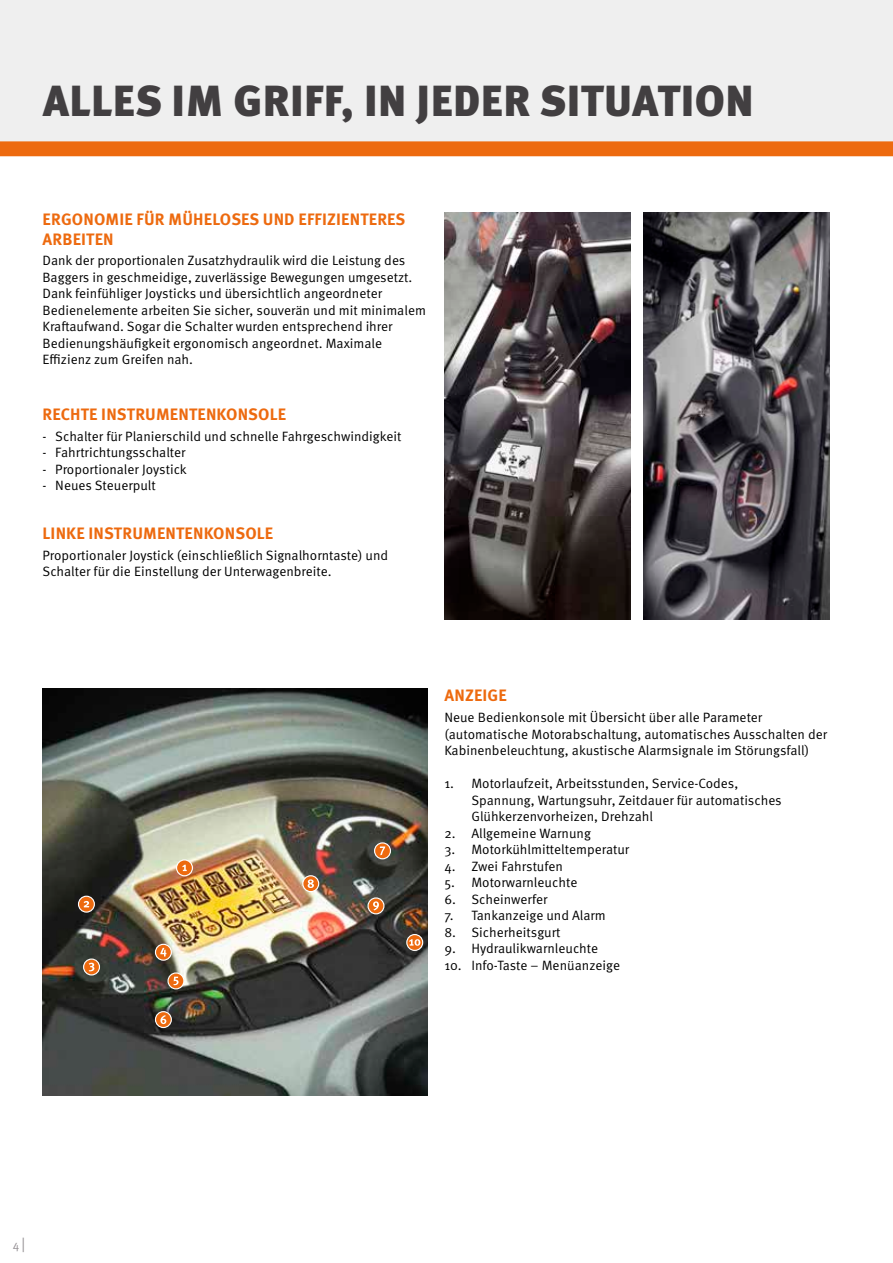
<style>
.page{position:relative;width:893px;height:1263px;background:#fff}
.page>*{position:absolute;margin:0;border:0;box-sizing:border-box;transform-origin:0 0}
.t1{font:900 43.5px "Meta Pro";letter-spacing:.01em;color:#423f41}
.t2{font:700 16.5px/19.5px "Meta Pro";letter-spacing:.01em;color:#ed6a0f}
.t3{font:13.5px/16.5px "Meta Pro Norm";color:#000}
.t4{font:12px "Meta Pro Norm";color:#979296}
.s1{font-size:15px}
</style>
<div class="page">
<div style="left:0;top:0;width:893px;height:141px;background:#efefef"></div>
<div style="left:0;top:141px;width:893px;height:15px;background:#ed6a0f"></div>
<img style="left:643px;top:213px;width:186px;height:406px">
<img style="left:444px;top:213px;width:186px;height:406px">
<img style="left:43px;top:689px;width:384px;height:406px">
<svg style="left:79px;top:896px;width:15px;height:16px"></svg>
<div style="left:78px;top:896px;width:17px;height:17px;border:1px solid #fff;border-radius:50%"></div>
<svg style="left:84px;top:901px;width:5px;height:6px"></svg>
<svg style="left:84px;top:959px;width:15px;height:16px"></svg>
<div style="left:83px;top:958px;width:17px;height:17px;border:1px solid #fff;border-radius:50%"></div>
<svg style="left:89px;top:963px;width:5px;height:8px"></svg>
<svg style="left:177px;top:860px;width:15px;height:16px"></svg>
<div style="left:176px;top:859px;width:17px;height:17px;border:1px solid #fff;border-radius:50%"></div>
<svg style="left:182px;top:865px;width:5px;height:6px"></svg>
<svg style="left:155px;top:944px;width:16px;height:16px"></svg>
<div style="left:155px;top:944px;width:17px;height:17px;border:1px solid #fff;border-radius:50%"></div>
<svg style="left:160px;top:948px;width:6px;height:8px"></svg>
<svg style="left:168px;top:973px;width:16px;height:16px"></svg>
<div style="left:167px;top:972px;width:17px;height:17px;border:1px solid #fff;border-radius:50%"></div>
<svg style="left:173px;top:977px;width:6px;height:8px"></svg>
<svg style="left:155px;top:1012px;width:16px;height:15px"></svg>
<div style="left:155px;top:1011px;width:17px;height:17px;border:1px solid #fff;border-radius:50%"></div>
<svg style="left:160px;top:1015px;width:6px;height:9px"></svg>
<svg style="left:375px;top:843px;width:15px;height:16px"></svg>
<div style="left:374px;top:842px;width:17px;height:17px;border:1px solid #fff;border-radius:50%"></div>
<svg style="left:380px;top:846px;width:5px;height:9px"></svg>
<svg style="left:303px;top:876px;width:16px;height:16px"></svg>
<div style="left:302px;top:875px;width:17px;height:17px;border:1px solid #fff;border-radius:50%"></div>
<svg style="left:308px;top:879px;width:6px;height:9px"></svg>
<svg style="left:368px;top:898px;width:16px;height:16px"></svg>
<div style="left:367px;top:897px;width:17px;height:17px;border:1px solid #fff;border-radius:50%"></div>
<svg style="left:373px;top:901px;width:6px;height:9px"></svg>
<svg style="left:407px;top:934px;width:16px;height:16px"></svg>
<div style="left:406px;top:934px;width:17px;height:17px;border:1px solid #fff;border-radius:50%"></div>
<svg style="left:409px;top:939px;width:11px;height:7px"></svg>
<h1 class="t1" style="left:43px;top:67px;width:713px">ALLES IM GRIFF, IN JEDER SITUATION</h1>
<p class="t2" style="left:43px;top:209px;width:364px">ERGONOMIE FÜR MÜHELOSES UND EFFIZIENTERES<br>ARBEITEN</p>
<p class="t3" style="left:43px;top:251px;width:385px">Dank der proportionalen Zusatzhydraulik wird die Leistung des Baggers in geschmeidige, zuverlässige Bewegungen umgesetzt.<br>Dank feinfühliger Joysticks und übersichtlich angeordneter Bedienelemente arbeiten Sie sicher, souverän und mit minimalem Kraftaufwand. Sogar die Schalter wurden entsprechend ihrer Bedienungshäufigkeit ergonomisch angeordnet. Maximale Effizienz zum Greifen nah.</p>
<p class="t2" style="left:43px;top:403px;width:245px">RECHTE INSTRUMENTENKONSOLE</p>
<p class="t3" style="left:43px;top:427px;width:360px">- Schalter für Planierschild und schnelle Fahrgeschwindigkeit</p>
<p class="t3" style="left:43px;top:443px;width:145px">- Fahrtrichtungsschalter</p>
<p class="t3" style="left:43px;top:460px;width:146px">- Proportionaler Joystick</p>
<p class="t3" style="left:43px;top:476px;width:115px">- Neues Steuerpult</p>
<p class="t2" style="left:43px;top:522px;width:232px">LINKE INSTRUMENTENKONSOLE</p>
<p class="t3" style="left:43px;top:546px;width:347px">Proportionaler Joystick (einschließlich Signalhorntaste) und<br>Schalter für die Einstellung der Unterwagenbreite.</p>
<p class="t2" style="left:444px;top:685px;width:64px">ANZEIGE</p>
<p class="t3" style="left:444px;top:708px;width:384px">Neue Bedienkonsole mit Übersicht über alle Parameter (automatische Motorabschaltung, automatisches Ausschalten der<br>Kabinenbeleuchtung, akustische Alarmsignale im Störungsfall)</p>
<p class="t3" style="left:471px;top:774px;width:312px;text-indent:-27px">1. Motorlaufzeit, Arbeitsstunden, Service-Codes,<br>Spannung, Wartungsuhr, Zeitdauer für automatisches<br>Glühkerzenvorheizen, Drehzahl</p>
<p class="t3" style="left:444px;top:824px;width:148px">2. Allgemeine Warnung</p>
<p class="t3" style="left:444px;top:840px;width:186px">3. Motorkühlmitteltemperatur</p>
<p class="t3" style="left:444px;top:857px;width:120px">4. Zwei Fahrstufen</p>
<p class="t3" style="left:444px;top:873px;width:134px">5. Motorwarnleuchte</p>
<p class="t3" style="left:444px;top:890px;width:105px">6. Scheinwerfer</p>
<p class="t3" style="left:444px;top:906px;width:163px">7. Tankanzeige und Alarm</p>
<p class="t3" style="left:444px;top:923px;width:118px">8. Sicherheitsgurt</p>
<p class="t3" style="left:444px;top:939px;width:155px">9. Hydraulikwarnleuchte</p>
<p class="t3" style="left:444px;top:956px;width:177px">10. Info-Taste – Menüanzeige</p>
<p class="t4" style="left:13px;top:1235px;width:14px">4 <span class="s1">|</span></p>
</div>
